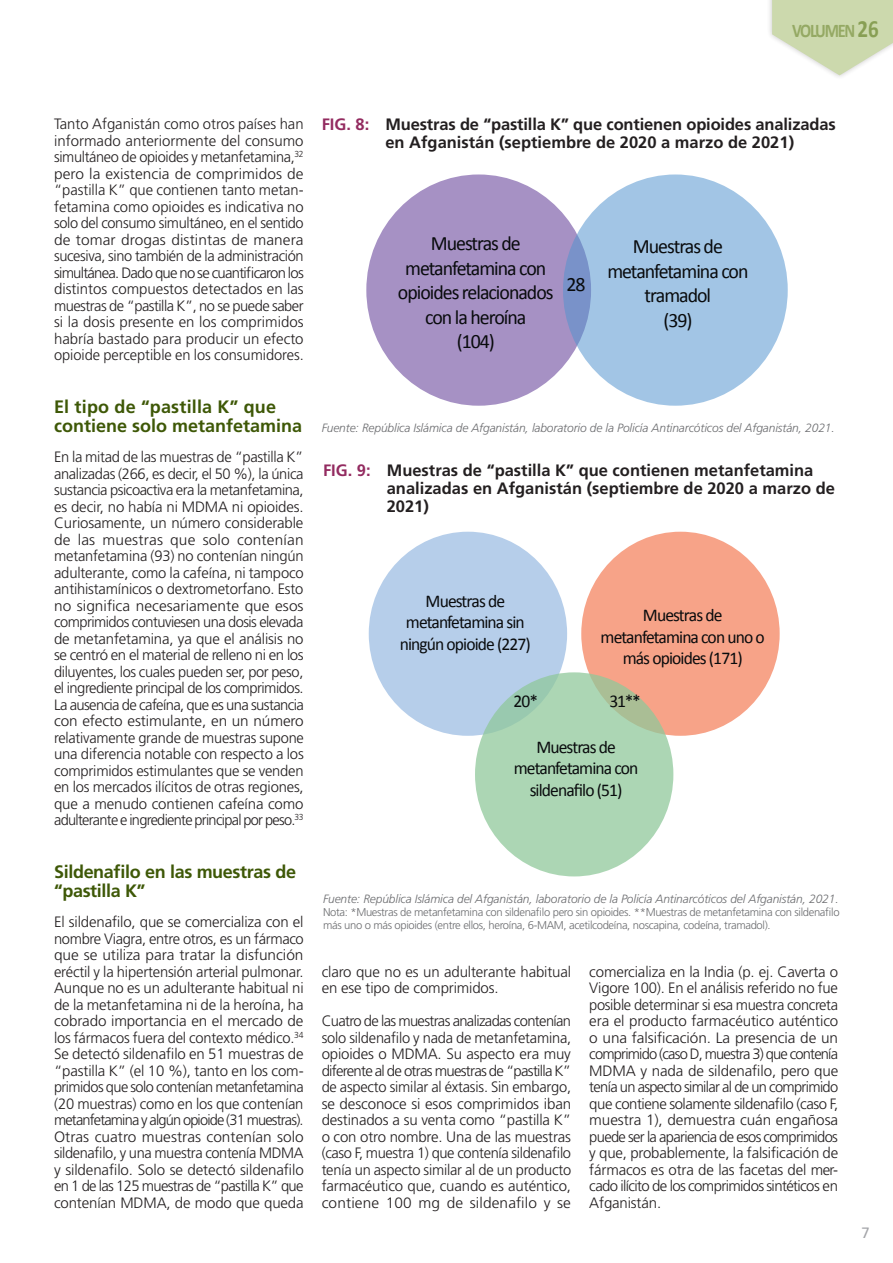
<style>
.page{position:relative;width:893px;height:1263px;background:#fff}
.page>*{position:absolute;margin:0;border:0;box-sizing:border-box;transform-origin:0 0}
.t1{font:20.4px/24.5px "Calibri";letter-spacing:-.05em;color:#090b0d;text-align:center}
.t2{font:700 19.35px "Calibri";letter-spacing:-.08em;color:#708933;scale:.85 1}
.t3{font:18px/21.6px "Calibri";letter-spacing:-.05em;color:#090b0d;text-align:center}
.Heading_in_Content{font:700 18px/19.5px "Frutiger LT Std";color:#3e5807}
.Heading_in_Content-2{font:700 18px/19.5px "Frutiger LT Std";letter-spacing:-.02em;color:#3e5807}
.t4{font:700 16.5px/18px "Frutiger LT Std";color:#231f20}
.Body{font:300 15px/16.5px "Frutiger LT Std";letter-spacing:-.01em;color:#231f20;text-align:justify}
.t5{font:15px "Frutiger LT Std";color:#a4a5a9}
.Source{font:italic 300 12px "Frutiger LT Std";letter-spacing:-.01em;color:#6c6d70}
.Note{font:300 11.25px/12.8px "Frutiger LT Std";letter-spacing:-.03em;color:#6c6d70}
.s1{font-size:24.75px;color:#5b791a}
.s2{color:#932b60}
</style>
<div class="page">
<div style="left:766px;top:0;width:127px;height:80px;background:#231f20;opacity:.4"></div>
<svg style="left:772px;top:0;width:121px;height:75px"></svg>
<div style="left:366px;top:174px;width:225px;height:232px;background:#a691c4;border-radius:50%"></div>
<div style="left:563px;top:174px;width:225px;height:232px;background:#a2c5e5;border-radius:50%"></div>
<div style="left:369px;top:532px;width:198px;height:204px;background:#b6ceea;border-radius:50%"></div>
<div style="left:581px;top:532px;width:199px;height:204px;background:#f7a388;border-radius:50%"></div>
<svg style="left:475px;top:672px;width:198px;height:204px;fill:#acd6b4"></svg>
<p class="t2" style="left:792px;top:18px;width:104px">VOLUMEN <span class="s1">26</span></p>
<p class="Body" style="left:54px;top:116px;width:251px">Tanto Afganistán como otros países han informado anteriormente del consumo simultáneo de opioides y metanfetamina,<sup>32 </sup>pero la existencia de comprimidos de “pastilla K” que contienen tanto metan&shy;fetamina como opioides es indicativa no solo del consumo simultáneo, en el sentido de tomar drogas distintas de manera sucesiva, sino también de la administración simultánea. Dado que no se cuantificaron los distintos compuestos detectados en las muestras de “pastilla K”, no se puede saber si la dosis presente en los comprimidos habría bastado para producir un efecto opioide perceptible en los consumidores.</p>
<p class="Heading_in_Content" style="left:54px;top:397px;width:250px">El tipo de “pastilla K” que contiene solo metanfetamina</p>
<p class="Body" style="left:54px;top:449px;width:251px">En la mitad de las muestras de “pastilla K” analizadas (266, es decir, el 50 %), la única sustancia psicoactiva era la metanfetamina, es decir, no había ni MDMA ni opioides.<br>Curiosamente, un número considerable de las muestras que solo contenían metanfetamina (93) no contenían ningún adulterante, como la cafeína, ni tampoco antihistamínicos o dextrometorfano. Esto no significa necesariamente que esos comprimidos contuviesen una dosis elevada de metanfetamina, ya que el análisis no se centró en el material de relleno ni en los diluyentes, los cuales pueden ser, por peso, el ingrediente principal de los comprimidos.<br>La ausencia de cafeína, que es una sustancia con efecto estimulante, en un número relativamente grande de muestras supone una diferencia notable con respecto a los comprimidos estimulantes que se venden en los mercados ilícitos de otras regiones, que a menudo contienen cafeína como adulterante e ingrediente principal por peso.<sup>33</sup></p>
<p class="Heading_in_Content-2" style="left:54px;top:862px;width:243px">Sildenafilo en las muestras de “pastilla K”</p>
<p class="Body" style="left:54px;top:914px;width:251px">El sildenafilo, que se comercializa con el nombre Viagra, entre otros, es un fármaco que se utiliza para tratar la disfunción eréctil y la hipertensión arterial pulmonar.<br>Aunque no es un adulterante habitual ni de la metanfetamina ni de la heroína, ha cobrado importancia en el mercado de los fármacos fuera del contexto médico.<sup>34<br></sup>Se detectó sildenafilo en 51 muestras de “pastilla K” (el 10 %), tanto en los com&shy;primidos que solo contenían metanfetamina (20 muestras) como en los que contenían metanfetamina y algún opioide (31 muestras).<br>Otras cuatro muestras contenían solo sildenafilo, y una muestra contenía MDMA y sildenafilo. Solo se detectó sildenafilo en 1 de las 125 muestras de “pastilla K” que contenían MDMA, de modo que queda</p>
<p class="t4" style="left:385px;top:116px;width:452px;text-indent:-64px"><span class="s2">Fig. 8:</span> Muestras de “pastilla K” que contienen opioides analizadas en Afganistán (septiembre de 2020 a marzo de 2021)</p>
<p class="t1" style="left:398px;top:231px;width:157px">Muestras de metanfetamina con opioides relacionados con la heroína<br>(104)</p>
<p class="t1" style="left:607px;top:234px;width:143px">Muestras de metanfetamina con tramadol<br>(39)</p>
<p class="t1" style="left:567px;top:272px;width:21px">28</p>
<p class="Source" style="left:322px;top:421px;width:515px">Fuente: República Islámica de Afganistán, laboratorio de la Policía Antinarcóticos del Afganistán, 2021.</p>
<p class="t4" style="left:387px;top:461px;width:450px;text-indent:-64px"><span class="s2">Fig. 9:</span> Muestras de “pastilla K” que contienen metanfetamina analizadas en Afganistán (septiembre de 2020 a marzo de<br>2021)</p>
<p class="t3" style="left:400px;top:590px;width:133px">Muestras de metanfetamina sin ningún opioide (227)</p>
<p class="t3" style="left:601px;top:604px;width:166px">Muestras de metanfetamina con uno o más opioides (171)</p>
<p class="t3" style="left:514px;top:691px;width:26px">20*</p>
<p class="t3" style="left:610px;top:691px;width:33px">31**</p>
<p class="t3" style="left:514px;top:736px;width:126px">Muestras de metanfetamina con sildenafilo (51)</p>
<p class="Source" style="left:323px;top:892px;width:517px">Fuente: República Islámica del Afganistán, laboratorio de la Policía Antinarcóticos del Afganistán, 2021.</p>
<p class="Note" style="left:323px;top:906px;width:518px">Nota: *Muestras de metanfetamina con sildenafilo pero sin opioides. **Muestras de metanfetamina con sildenafilo más uno o más opioides (entre ellos, heroína, 6-MAM, acetilcodeína, noscapina, codeína, tramadol).</p>
<p class="Body" style="left:322px;top:963px;width:251px">claro que no es un adulterante habitual en ese tipo de comprimidos.</p>
<p class="Body" style="left:322px;top:1013px;width:251px">Cuatro de las muestras analizadas contenían solo sildenafilo y nada de metanfetamina, opioides o MDMA. Su aspecto era muy diferente al de otras muestras de “pastilla K” de aspecto similar al éxtasis. Sin embargo, se desconoce si esos comprimidos iban destinados a su venta como “pastilla K” o con otro nombre. Una de las muestras (caso F, muestra 1) que contenía sildenafilo tenía un aspecto similar al de un producto farmacéutico que, cuando es auténtico, contiene 100 mg de sildenafilo y se</p>
<p class="Body" style="left:589px;top:963px;width:251px">comercializa en la India (p. ej. Caverta o Vigore 100). En el análisis referido no fue posible determinar si esa muestra concreta era el producto farmacéutico auténtico o una falsificación. La presencia de un comprimido (caso D, muestra 3) que contenía MDMA y nada de sildenafilo, pero que tenía un aspecto similar al de un comprimido que contiene solamente sildenafilo (caso F, muestra 1), demuestra cuán engañosa puede ser la apariencia de esos comprimidos y que, probablemente, la falsificación de fármacos es otra de las facetas del mer&shy;cado ilícito de los comprimidos sintéticos en Afganistán.</p>
<p class="t5" style="left:861px;top:1224px;width:10px">7</p>
</div>
